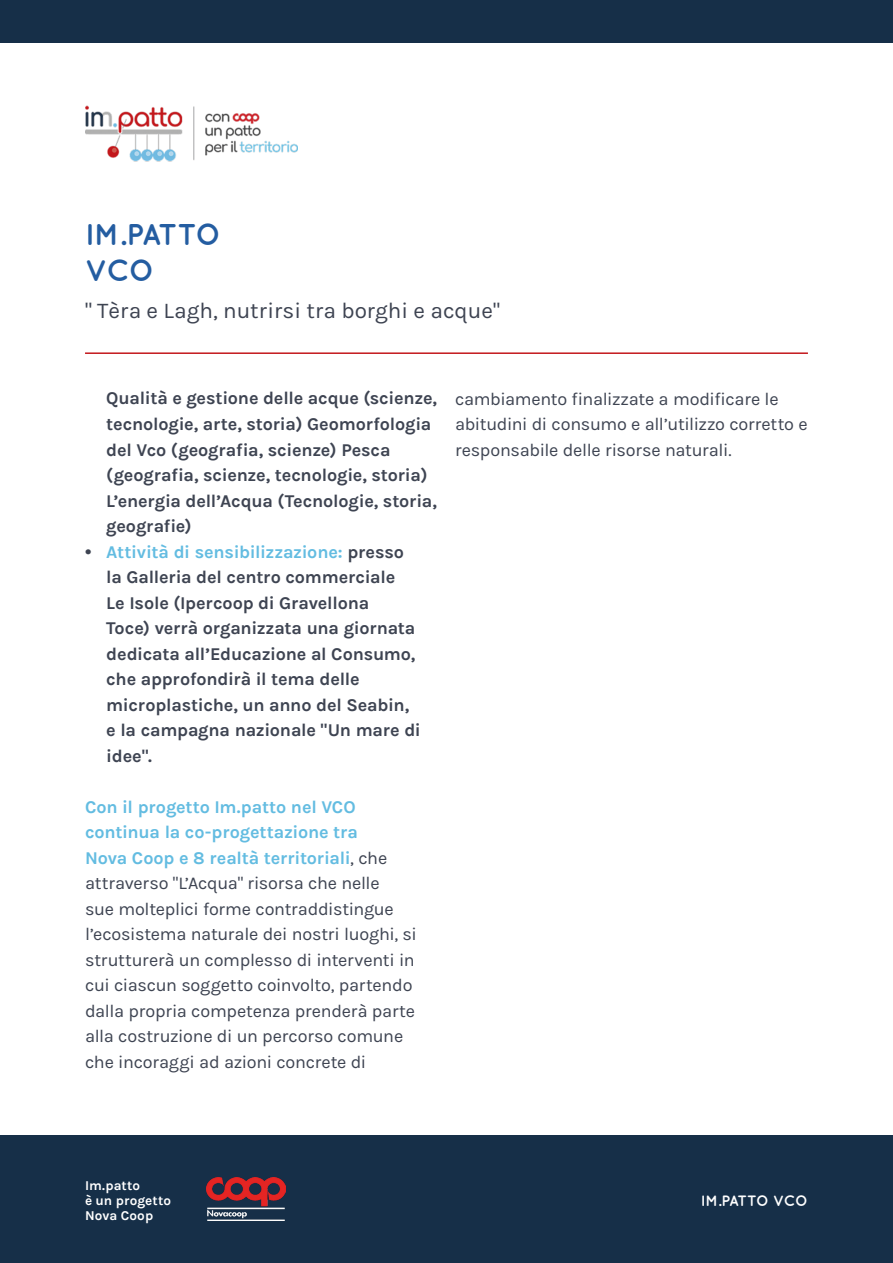
<style>
.page{position:relative;width:893px;height:1263px;background:#fff}
.page>*{position:absolute;margin:0;border:0;box-sizing:border-box;transform-origin:0 0}
.t1{font:700 30px/36px "Quicksand";letter-spacing:-.04em;color:#245da1}
.t2{font:22.5px "Karla";color:#3e4452}
.t3{font:18px/25.5px "Karla";letter-spacing:-.015em;color:#3e4452}
.t4{font:700 18px/25.5px "Karla";letter-spacing:-.01em;color:#3e4452}
.t5{font:700 15px "Quicksand";letter-spacing:-.04em;color:#fff}
.t6{font:700 13.5px/15px "Karla";letter-spacing:.005em;color:#fff}
.s1{font-family:"Arial"}
.s2{color:#63bce1}
.s3{font-weight:700;color:#63bce1}
</style>
<div class="page">
<div style="left:0;top:1135px;width:893px;height:128px;background:#162f48"></div>
<img style="left:85px;top:105px;width:213px;height:57px">
<img style="left:207px;top:1177px;width:79px;height:43px">
<div style="left:0;top:0;width:893px;height:43px;background:#162f48"></div>
<hr style="left:85px;top:352px;width:723px;height:2px;background:#c3171c">
<h1 class="t1" style="left:85px;top:215px;width:137px">IM.PATTO<br>VCO</h1>
<p class="t2" style="left:85px;top:299px;width:416px">" Tèra e Lagh, nutrirsi tra borghi e acque"</p>
<p class="t4" style="left:106px;top:386px;width:332px">Qualità e gestione delle acque (scienze, tecnologie, arte, storia) Geomorfologia del Vco (geografia, scienze) Pesca (geografia, scienze, tecnologie, storia)<br>L’energia dell’Acqua (Tecnologie, storia, geografie)</p>
<p class="t4" style="left:106px;top:539px;width:316px;text-indent:-21px"><span class="s1">•</span> <span class="s2">Attività di sensibilizzazione:</span> presso la Galleria del centro commerciale<br>Le Isole (Ipercoop di Gravellona<br>Toce) verrà organizzata una giornata dedicata all’Educazione al Consumo, che approfondirà il tema delle microplastiche, un anno del Seabin, e la campagna nazionale "Un mare di idee".</p>
<p class="t3" style="left:85px;top:794px;width:333px"><span class="s3">Con il progetto Im.patto nel VCO continua la co-progettazione tra<br>Nova Coop e 8 realtà territoriali</span>, che attraverso "L’Acqua" risorsa che nelle<br>sue molteplici forme contraddistingue l’ecosistema naturale dei nostri luoghi, si strutturerà un complesso di interventi in cui ciascun soggetto coinvolto, partendo dalla propria competenza prenderà parte alla costruzione di un percorso comune che incoraggi ad azioni concrete di</p>
<p class="t3" style="left:455px;top:386px;width:354px">cambiamento finalizzate a modificare le abitudini di consumo e all’utilizzo corretto e responsabile delle risorse naturali.</p>
<p class="t6" style="left:85px;top:1178px;width:88px">Im.patto<br>è un progetto<br>Nova Coop</p>
<p class="t5" style="left:701px;top:1192px;width:109px">IM.PATTO VCO</p>
</div>
